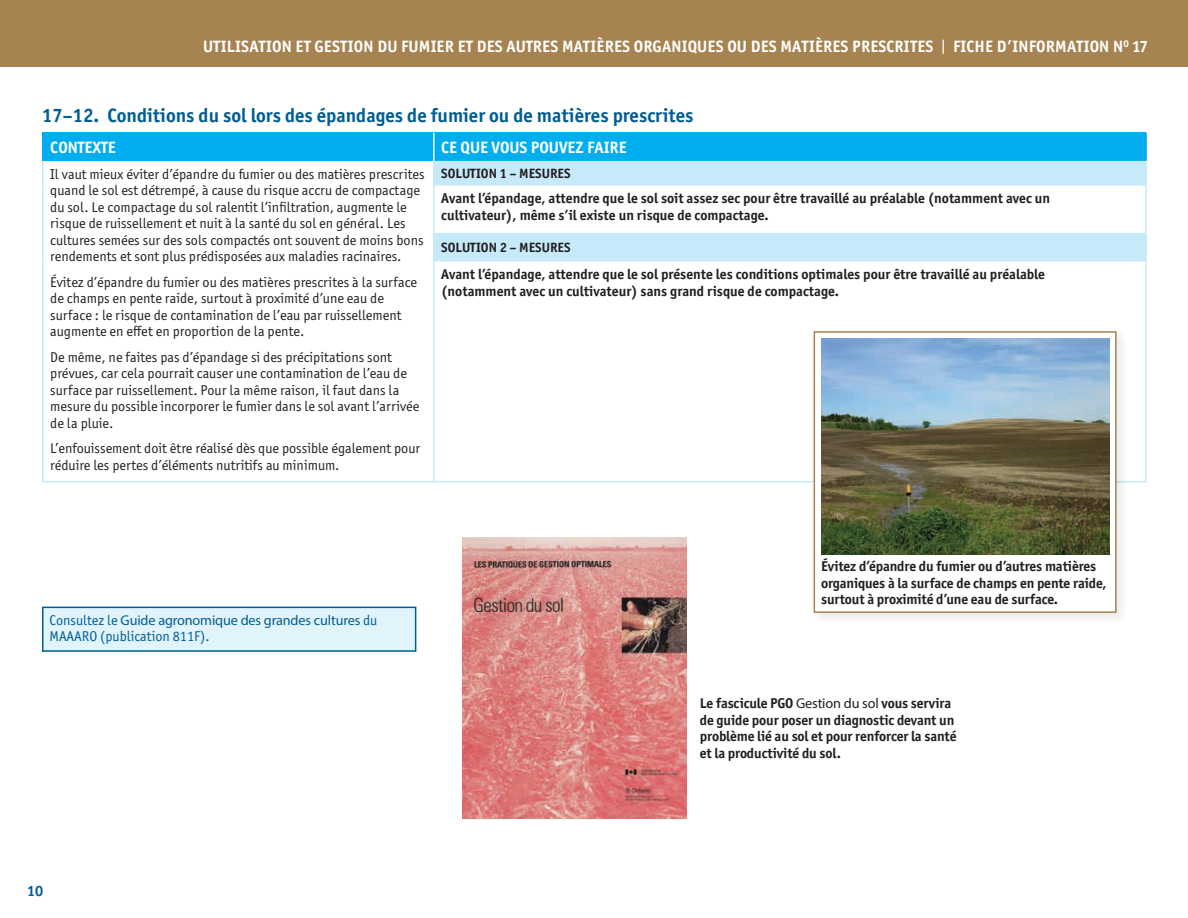
<style>
.page{position:relative;width:1188px;height:918px;background:#fff}
.page>*{position:absolute;margin:0;border:0;box-sizing:border-box;transform-origin:0 0}
.t1{font:700 19.5px "Officina Sans ITC Pro";color:#005d95}
.t2{font:700 16.5px "Officina Sans ITC Pro";letter-spacing:.01em;color:#fff}
.t3{font:700 15px "Officina Sans ITC Pro";color:#005d95}
.t4{font:14.25px/16.5px "Officina Sans ITC Pro";color:#231f20}
.t5{font:700 14.25px/16.5px "Officina Sans ITC Pro";color:#231f20}
.t6{font:14.25px "Myriad Pro";letter-spacing:-.01em;color:#005d95}
.t7{font:14.25px "Officina Sans ITC Pro";color:#005d95}
.t8{font:700 13.5px "Officina Sans ITC Pro";color:#231f20}
.s1{font-weight:400}
.s2{font-family:"Officina Sans ITC Pro"}
.s3{font-family:"Myriad Pro";font-weight:400}
</style>
<div class="page">
<div style="left:0;top:0;width:1188px;height:68px;background:#a68351"></div>
<div style="left:43px;top:133px;width:391px;height:28px;background:#00aeef"></div>
<div style="left:434px;top:133px;width:712px;height:28px;background:#00aeef"></div>
<svg style="left:435px;top:161px;width:710px;height:101px;fill:#c6eafa"></svg>
<hr style="left:42px;top:161px;width:2px;height:25px;background:#c6eafa">
<hr style="left:42px;top:186px;width:2px;height:47px;background:#c6eafa">
<hr style="left:42px;top:233px;width:2px;height:29px;background:#c6eafa">
<hr style="left:42px;top:262px;width:2px;height:219px;background:#c6eafa">
<hr style="left:433px;top:133px;width:2px;height:28px;background:#fff">
<hr style="left:1145px;top:133px;width:2px;height:28px;background:#00aeef">
<hr style="left:433px;top:161px;width:2px;height:25px;background:#c6eafa">
<hr style="left:1145px;top:161px;width:2px;height:25px;background:#c6eafa">
<hr style="left:433px;top:233px;width:2px;height:29px;background:#c6eafa">
<hr style="left:1145px;top:233px;width:2px;height:29px;background:#c6eafa">
<hr style="left:433px;top:186px;width:2px;height:47px;background:#c6eafa">
<hr style="left:1145px;top:186px;width:2px;height:47px;background:#c6eafa">
<hr style="left:433px;top:262px;width:2px;height:219px;background:#c6eafa">
<hr style="left:1145px;top:262px;width:2px;height:219px;background:#c6eafa">
<hr style="left:42px;top:481px;width:392px;height:1px;background:#c6eafa">
<hr style="left:434px;top:481px;width:713px;height:1px;background:#c6eafa">
<hr style="left:42px;top:133px;width:2px;height:28px;background:#00aeef">
<div style="left:43px;top:607px;width:373px;height:44px;background:#e1f4fc"></div>
<div style="left:42px;top:607px;width:374px;height:45px;border:2px solid #005d95"></div>
<div style="left:810px;top:327px;width:319px;height:299px;background:#231f20;opacity:.1"></div>
<div style="left:814px;top:331px;width:303px;height:282px;background:#fff;border:2px solid #a68351"></div>
<img style="left:821px;top:339px;width:288px;height:216px">
<img style="left:462px;top:538px;width:224px;height:280px">
<p class="t2" style="left:203px;top:37px;width:946px">UTILISATION ET GESTION DU FUMIER ET DES AUTRES MATIÈRES ORGANIQUES OU DES MATIÈRES PRESCRITES <span class="s1">|</span> FICHE D’INFORMATION N<sup>O</sup> 17</p>
<h1 class="t1" style="left:42px;top:103px;width:653px">17–12. Conditions du sol lors des épandages de fumier ou de matières prescrites</h1>
<p class="t2" style="left:50px;top:137px;width:67px">CONTEXTE</p>
<p class="t2" style="left:441px;top:137px;width:187px">CE QUE VOUS POUVEZ FAIRE</p>
<p class="t4" style="left:50px;top:166px;width:376px">Il vaut mieux éviter d’épandre du fumier ou des matières prescrites quand le sol est détrempé, à cause du risque accru de compactage du sol. Le compactage du sol ralentit l’infiltration, augmente le risque de ruissellement et nuit à la santé du sol en général. Les cultures semées sur des sols compactés ont souvent de moins bons rendements et sont plus prédisposées aux maladies racinaires.</p>
<p class="t4" style="left:50px;top:274px;width:368px">Évitez d’épandre du fumier ou des matières prescrites à la surface de champs en pente raide, surtout à proximité d’une eau de surface : le risque de contamination de l’eau par ruissellement augmente en effet en proportion de la pente.</p>
<p class="t4" style="left:50px;top:349px;width:371px">De même, ne faites pas d’épandage si des précipitations sont prévues, car cela pourrait causer une contamination de l’eau de surface par ruissellement. Pour la même raison, il faut dans la mesure du possible incorporer le fumier dans le sol avant l’arrivée de la pluie.</p>
<p class="t4" style="left:50px;top:440px;width:371px">L’enfouissement doit être réalisé dès que possible également pour réduire les pertes d’éléments nutritifs au minimum.</p>
<p class="t8" style="left:441px;top:165px;width:131px">SOLUTION 1 – MESURES</p>
<p class="t5" style="left:441px;top:190px;width:610px">Avant l’épandage, attendre que le sol soit assez sec pour être travaillé au préalable (notamment avec un cultivateur), même s’il existe un risque de compactage.</p>
<p class="t8" style="left:441px;top:239px;width:131px">SOLUTION 2 – MESURES</p>
<p class="t5" style="left:441px;top:266px;width:605px">Avant l’épandage, attendre que le sol présente les conditions optimales pour être travaillé au préalable (notamment avec un cultivateur) sans grand risque de compactage.</p>
<p class="t6" style="left:50px;top:611px;width:329px"><span class="s2">Consultez le</span> Guide agronomique des grandes cultures <span class="s2">du</span></p>
<p class="t7" style="left:50px;top:628px;width:162px">MAAARO (publication 811F).</p>
<p class="t3" style="left:27px;top:882px;width:18px">10</p>
<p class="t5" style="left:821px;top:558px;width:287px">Évitez d’épandre du fumier ou d’autres matières organiques à la surface de champs en pente raide, surtout à proximité d’une eau de surface.</p>
<p class="t5" style="left:700px;top:695px;width:258px">Le fascicule PGO <span class="s3">Gestion du sol</span> vous servira de guide pour poser un diagnostic devant un problème lié au sol et pour renforcer la santé et la productivité du sol.</p>
</div>
